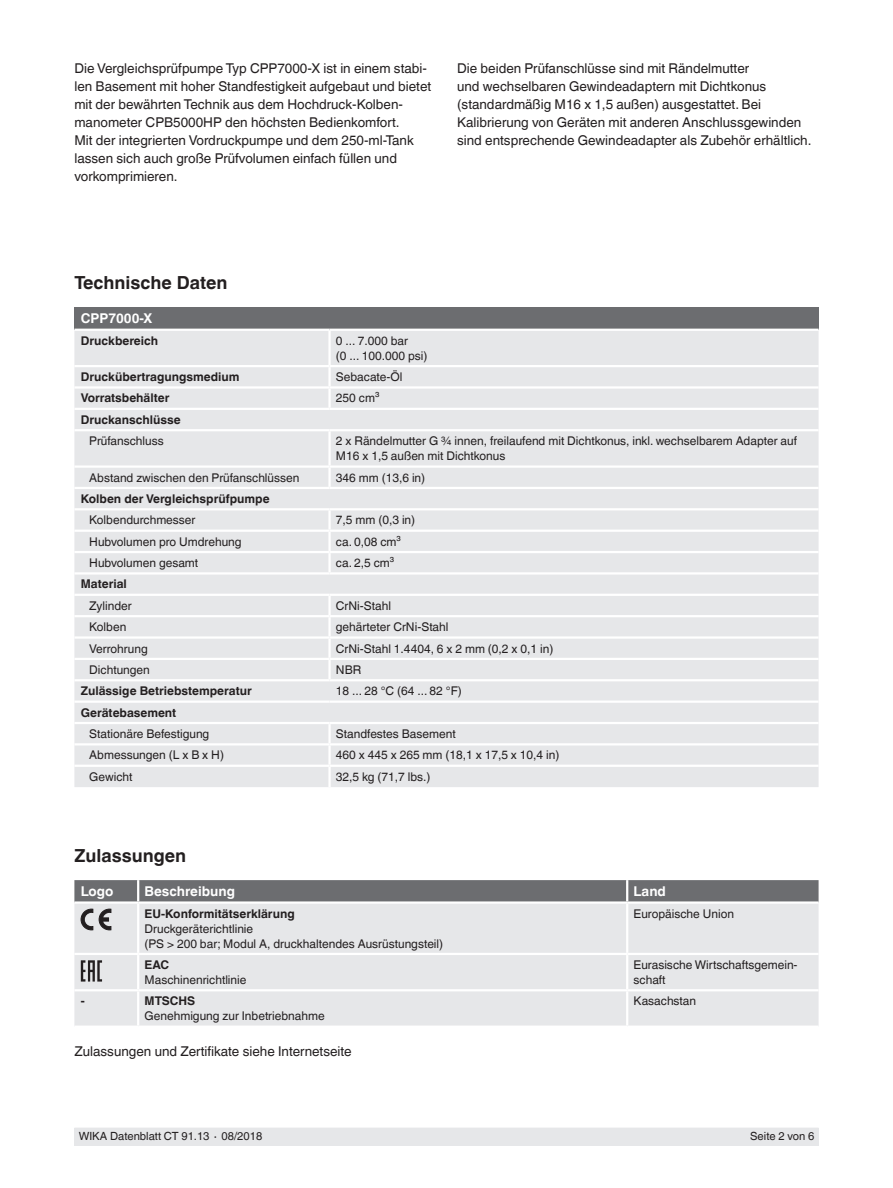
<style>
.page{position:relative;width:893px;height:1188px;background:#fff}
.page>*{position:absolute;margin:0;border:0;box-sizing:border-box;transform-origin:0 0}
.t1{font:700 18px "Helvetica World";color:#231f20}
.t2{font:13.5px/18px "Helvetica World";color:#231f20}
.t3{font:700 13.5px "Helvetica World";color:#fff}
.t4{font:12px/15px "Helvetica World";color:#231f20}
.t5{font:700 12px "Helvetica World";color:#231f20}
.t6{font:11.25px "Helvetica World";color:#231f20}
</style>
<div class="page">
<div style="left:74px;top:1128px;width:745px;height:17px;background:#e6e7e9"></div>
<div style="left:74px;top:307px;width:745px;height:23px;background:#6c6d70"></div>
<div style="left:74px;top:331px;width:745px;height:456px;background:#e6e7e9"></div>
<hr style="left:328px;top:331px;width:3px;height:34px;background:#fff">
<hr style="left:74px;top:365px;width:256px;height:2px;background:#fff">
<hr style="left:330px;top:365px;width:489px;height:2px;background:#fff">
<hr style="left:328px;top:367px;width:3px;height:19px;background:#fff">
<hr style="left:74px;top:386px;width:256px;height:3px;background:#fff">
<hr style="left:330px;top:386px;width:489px;height:3px;background:#fff">
<hr style="left:328px;top:389px;width:3px;height:19px;background:#fff">
<hr style="left:74px;top:408px;width:256px;height:2px;background:#fff">
<hr style="left:330px;top:408px;width:489px;height:2px;background:#fff">
<hr style="left:74px;top:429px;width:256px;height:2px;background:#fff">
<hr style="left:330px;top:429px;width:489px;height:2px;background:#fff">
<hr style="left:328px;top:431px;width:3px;height:34px;background:#fff">
<hr style="left:74px;top:465px;width:256px;height:3px;background:#fff">
<hr style="left:330px;top:465px;width:489px;height:3px;background:#fff">
<hr style="left:328px;top:468px;width:3px;height:19px;background:#fff">
<hr style="left:74px;top:487px;width:256px;height:2px;background:#fff">
<hr style="left:330px;top:487px;width:489px;height:2px;background:#fff">
<hr style="left:74px;top:508px;width:256px;height:2px;background:#fff">
<hr style="left:330px;top:508px;width:489px;height:2px;background:#fff">
<hr style="left:328px;top:510px;width:3px;height:20px;background:#fff">
<hr style="left:74px;top:530px;width:256px;height:2px;background:#fff">
<hr style="left:330px;top:530px;width:489px;height:2px;background:#fff">
<hr style="left:328px;top:532px;width:3px;height:19px;background:#fff">
<hr style="left:74px;top:551px;width:256px;height:2px;background:#fff">
<hr style="left:330px;top:551px;width:489px;height:2px;background:#fff">
<hr style="left:328px;top:553px;width:3px;height:19px;background:#fff">
<hr style="left:74px;top:572px;width:256px;height:3px;background:#fff">
<hr style="left:330px;top:572px;width:489px;height:3px;background:#fff">
<hr style="left:74px;top:594px;width:256px;height:2px;background:#fff">
<hr style="left:330px;top:594px;width:489px;height:2px;background:#fff">
<hr style="left:328px;top:596px;width:3px;height:19px;background:#fff">
<hr style="left:74px;top:615px;width:256px;height:2px;background:#fff">
<hr style="left:330px;top:615px;width:489px;height:2px;background:#fff">
<hr style="left:328px;top:617px;width:3px;height:19px;background:#fff">
<hr style="left:74px;top:636px;width:256px;height:3px;background:#fff">
<hr style="left:330px;top:636px;width:489px;height:3px;background:#fff">
<hr style="left:328px;top:639px;width:3px;height:19px;background:#fff">
<hr style="left:74px;top:658px;width:256px;height:2px;background:#fff">
<hr style="left:330px;top:658px;width:489px;height:2px;background:#fff">
<hr style="left:328px;top:660px;width:3px;height:19px;background:#fff">
<hr style="left:74px;top:679px;width:256px;height:2px;background:#fff">
<hr style="left:330px;top:679px;width:489px;height:2px;background:#fff">
<hr style="left:74px;top:701px;width:256px;height:2px;background:#fff">
<hr style="left:330px;top:701px;width:489px;height:2px;background:#fff">
<hr style="left:74px;top:722px;width:256px;height:2px;background:#fff">
<hr style="left:330px;top:722px;width:489px;height:2px;background:#fff">
<hr style="left:328px;top:724px;width:3px;height:19px;background:#fff">
<hr style="left:74px;top:743px;width:256px;height:3px;background:#fff">
<hr style="left:330px;top:743px;width:489px;height:3px;background:#fff">
<hr style="left:328px;top:746px;width:3px;height:19px;background:#fff">
<hr style="left:74px;top:765px;width:256px;height:2px;background:#fff">
<hr style="left:330px;top:765px;width:489px;height:2px;background:#fff">
<hr style="left:328px;top:767px;width:3px;height:20px;background:#fff">
<hr style="left:74px;top:329px;width:256px;height:2px;background:#fff">
<hr style="left:330px;top:329px;width:489px;height:2px;background:#fff">
<div style="left:74px;top:880px;width:745px;height:21px;background:#6c6d70"></div>
<div style="left:74px;top:904px;width:745px;height:122px;background:#e6e7e9"></div>
<hr style="left:74px;top:953px;width:64px;height:2px;background:#fff">
<hr style="left:138px;top:953px;width:489px;height:2px;background:#fff">
<hr style="left:627px;top:953px;width:192px;height:2px;background:#fff">
<hr style="left:138px;top:989px;width:489px;height:2px;background:#fff">
<hr style="left:137px;top:991px;width:2px;height:35px;background:#fff">
<hr style="left:626px;top:991px;width:2px;height:35px;background:#fff">
<hr style="left:627px;top:989px;width:192px;height:2px;background:#fff">
<hr style="left:74px;top:989px;width:64px;height:2px;background:#fff">
<hr style="left:626px;top:904px;width:2px;height:49px;background:#fff">
<hr style="left:137px;top:904px;width:2px;height:49px;background:#fff">
<hr style="left:137px;top:880px;width:2px;height:21px;background:#fff">
<hr style="left:626px;top:880px;width:2px;height:21px;background:#fff">
<hr style="left:626px;top:955px;width:2px;height:34px;background:#fff">
<hr style="left:137px;top:955px;width:2px;height:34px;background:#fff">
<svg style="left:81px;top:909px;width:12px;height:21px"></svg>
<svg style="left:99px;top:909px;width:12px;height:21px"></svg>
<svg style="left:81px;top:960px;width:21px;height:22px"></svg>
<p class="t2" style="left:74px;top:60px;width:358px">Die Vergleichsprüfpumpe Typ CPP7000-X ist in einem stabi&shy;len Basement mit hoher Standfestigkeit aufgebaut und bietet mit der bewährten Technik aus dem Hochdruck-Kolben&shy;manometer CPB5000HP den höchsten Bedienkomfort.<br>Mit der integrierten Vordruckpumpe und dem 250-ml-Tank lassen sich auch große Prüfvolumen einfach füllen und vorkomprimieren.</p>
<p class="t2" style="left:457px;top:60px;width:356px">Die beiden Prüfanschlüsse sind mit Rändelmutter<br>und wechselbaren Gewindeadaptern mit Dichtkonus (standardmäßig M16 x 1,5 außen) ausgestattet. Bei Kalibrierung von Geräten mit anderen Anschlussgewinden sind entsprechende Gewindeadapter als Zubehör erhältlich.</p>
<h1 class="t1" style="left:74px;top:273px;width:155px">Technische Daten</h1>
<p class="t3" style="left:81px;top:311px;width:73px">CPP7000-X</p>
<p class="t5" style="left:81px;top:334px;width:79px">Druckbereich</p>
<p class="t4" style="left:336px;top:333px;width:93px">0 ... 7.000 bar<br>(0 ... 100.000 psi)</p>
<p class="t5" style="left:81px;top:370px;width:160px">Druckübertragungsmedium</p>
<p class="t4" style="left:336px;top:369px;width:68px">Sebacate-Öl</p>
<p class="t5" style="left:81px;top:391px;width:90px">Vorratsbehälter</p>
<p class="t4" style="left:336px;top:391px;width:45px">250 cm³</p>
<p class="t5" style="left:81px;top:413px;width:101px">Druckanschlüsse</p>
<p class="t4" style="left:89px;top:434px;width:76px">Prüfanschluss</p>
<p class="t4" style="left:336px;top:434px;width:463px">2 x Rändelmutter G ¾ innen, freilaufend mit Dichtkonus, inkl. wechselbarem Adapter auf<br>M16 x 1,5 außen mit Dichtkonus</p>
<p class="t4" style="left:89px;top:470px;width:212px">Abstand zwischen den Prüfanschlüssen</p>
<p class="t4" style="left:336px;top:470px;width:91px">346 mm (13,6 in)</p>
<p class="t5" style="left:81px;top:492px;width:190px">Kolben der Vergleichsprüfpumpe</p>
<p class="t4" style="left:89px;top:513px;width:108px">Kolbendurchmesser</p>
<p class="t4" style="left:336px;top:513px;width:81px">7,5 mm (0,3 in)</p>
<p class="t4" style="left:89px;top:534px;width:154px">Hubvolumen pro Umdrehung</p>
<p class="t4" style="left:336px;top:534px;width:67px">ca. 0,08 cm³</p>
<p class="t4" style="left:89px;top:555px;width:110px">Hubvolumen gesamt</p>
<p class="t4" style="left:336px;top:555px;width:60px">ca. 2,5 cm³</p>
<p class="t5" style="left:81px;top:577px;width:48px">Material</p>
<p class="t4" style="left:89px;top:598px;width:44px">Zylinder</p>
<p class="t4" style="left:336px;top:598px;width:57px">CrNi-Stahl</p>
<p class="t4" style="left:89px;top:620px;width:39px">Kolben</p>
<p class="t4" style="left:336px;top:620px;width:114px">gehärteter CrNi-Stahl</p>
<p class="t4" style="left:89px;top:641px;width:60px">Verrohrung</p>
<p class="t4" style="left:336px;top:641px;width:219px">CrNi-Stahl 1.4404, 6 x 2 mm (0,2 x 0,1 in)</p>
<p class="t4" style="left:89px;top:662px;width:62px">Dichtungen</p>
<p class="t4" style="left:336px;top:662px;width:27px">NBR</p>
<p class="t5" style="left:81px;top:684px;width:172px">Zulässige Betriebstemperatur</p>
<p class="t4" style="left:336px;top:684px;width:127px">18 ... 28 °C (64 ... 82 °F)</p>
<p class="t5" style="left:81px;top:706px;width:97px">Gerätebasement</p>
<p class="t4" style="left:89px;top:726px;width:122px">Stationäre Befestigung</p>
<p class="t4" style="left:336px;top:726px;width:121px">Standfestes Basement</p>
<p class="t4" style="left:89px;top:748px;width:136px">Abmessungen (L x B x H)</p>
<p class="t4" style="left:336px;top:748px;width:225px">460 x 445 x 265 mm (18,1 x 17,5 x 10,4 in)</p>
<p class="t4" style="left:89px;top:769px;width:45px">Gewicht</p>
<p class="t4" style="left:336px;top:769px;width:96px">32,5 kg (71,7 lbs.)</p>
<h1 class="t1" style="left:74px;top:845px;width:113px">Zulassungen</h1>
<p class="t3" style="left:81px;top:884px;width:34px">Logo</p>
<p class="t3" style="left:145px;top:884px;width:92px">Beschreibung</p>
<p class="t3" style="left:634px;top:884px;width:34px">Land</p>
<p class="t5" style="left:145px;top:906px;width:152px">EU-Konformitätserklärung</p>
<p class="t4" style="left:145px;top:921px;width:300px">Druckgeräterichtlinie<br>(PS &gt; 200 bar; Modul A, druckhaltendes Ausrüstungsteil)</p>
<p class="t4" style="left:634px;top:906px;width:102px">Europäische Union</p>
<p class="t5" style="left:145px;top:958px;width:26px">EAC</p>
<p class="t4" style="left:145px;top:972px;width:103px">Maschinenrichtlinie</p>
<p class="t5" style="left:81px;top:994px;width:5px">-</p>
<p class="t5" style="left:145px;top:994px;width:52px">MTSCHS</p>
<p class="t4" style="left:145px;top:1009px;width:182px">Genehmigung zur Inbetriebnahme</p>
<p class="t2" style="left:74px;top:1043px;width:279px">Zulassungen und Zertifikate siehe Internetseite</p>
<p class="t4" style="left:634px;top:957px;width:166px">Eurasische Wirtschaftsgemein&shy;schaft</p>
<p class="t4" style="left:634px;top:994px;width:64px">Kasachstan</p>
<p class="t6" style="left:79px;top:1130px;width:185px">WIKA Datenblatt CT 91.13 ∙ 08/2018</p>
<p class="t6" style="left:750px;top:1130px;width:66px">Seite 2 von 6</p>
</div>
